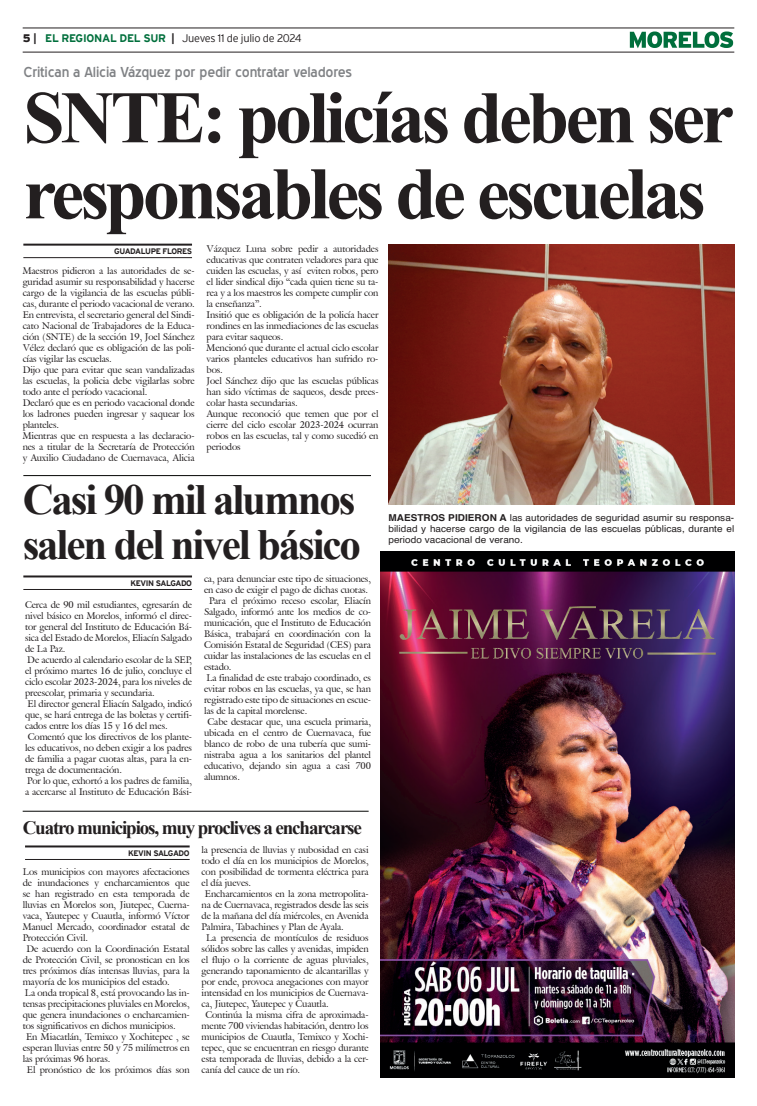
<style>
.page{position:relative;width:757px;height:1106px;background:#fff}
.page>*{position:absolute;margin:0;border:0;box-sizing:border-box;transform-origin:0 0}
.t1{font:700 74px/76px "Times New Roman";letter-spacing:-.05em;color:#231f20}
.t2{font:700 43px/45px "Times New Roman";letter-spacing:-.05em;color:#231f20}
.t3{font:700 19px "Times New Roman";letter-spacing:-.06em;color:#231f20}
.t4{font:14px "Blue Highway";letter-spacing:-.015em;color:#808285;scale:1.05 1}
.t5{font:300 11px "Interstate";letter-spacing:-.025em;color:#231f20}
.t6{font:9.5px/11px "Galliard IT Cby BT";letter-spacing:-.01em;color:#231f20}
.t7{font:9.5px/11px "Helvetica";letter-spacing:.005em;color:#231f20;text-align:justify;scale:1.05 1}
.t8{font:700 8px "Interstate";letter-spacing:-.05em;color:#231f20}
.s1{font-weight:900}
.s2{font-weight:700}
.s3{font-weight:700;color:#006f3c}
</style>
<div class="page">
<hr style="left:23px;top:28px;width:711px;height:1px;background:#231f20">
<hr style="left:23px;top:52px;width:711px;height:1px;background:#231f20">
<svg style="left:630px;top:31px;width:103px;height:17px"></svg>
<img style="left:381px;top:552px;width:353px;height:525px">
<hr style="left:25px;top:845px;width:165px;height:2px;background:#231f20">
<hr style="left:25px;top:859px;width:165px;height:1px;background:#231f20">
<hr style="left:23px;top:810px;width:346px;height:1px;background:#040503">
<hr style="left:23px;top:575px;width:169px;height:2px;background:#231f20">
<hr style="left:23px;top:589px;width:169px;height:1px;background:#231f20">
<hr style="left:23px;top:475px;width:348px;height:1px;background:#040503">
<hr style="left:23px;top:244px;width:169px;height:2px;background:#231f20">
<hr style="left:23px;top:257px;width:169px;height:1px;background:#231f20">
<img style="left:388px;top:244px;width:346px;height:261px">
<p class="t5" style="left:23px;top:32px;width:280px"><span class="s1">5</span> <span class="s2">|</span> <span class="s3">EL REGIONAL DEL SUR</span> <span class="s2">|</span> Jueves 11 de julio de 2024</p>
<h3 class="t4" style="left:23px;top:63px;width:315px">Critican a Alicia Vázquez por pedir contratar veladores</h3>
<h1 class="t1" style="left:23px;top:77px;width:712px">SNTE: policías deben ser responsables de escuelas</h1>
<p class="t8" style="left:114px;top:247px;width:79px">GUADALUPE FLORES</p>
<p class="t6" style="left:207px;top:243px;width:173px">Vázquez Luna sobre pedir a autoridades educativas que contraten veladores para que cuiden las escuelas, y así eviten robos, pero el lider sindical dijo “cada quien tiene su ta&shy;rea y a los maestros les compete cumplir con la enseñanza”.<br>Insitió que es obligación de la policía hacer rondines en las inmediaciones de las escuelas para evitar saqueos.<br>Mencionó que durante el actual ciclo escolar varios planteles educativos han sufrido ro&shy;bos.<br>Joel Sánchez dijo que las escuelas públicas han sido víctimas de saqueos, desde prees&shy;colar hasta secundarias.<br>Aunque reconoció que temen que por el cierre del ciclo escolar 2023-2024 ocurran robos en las escuelas, tal y como sucedió en periodos</p>
<p class="t6" style="left:23px;top:265px;width:173px">Maestros pidieron a las autoridades de se&shy;guridad asumir su responsabilidad y hacerse cargo de la vigilancia de las escuelas públi&shy;cas, durante el periodo vacacional de verano.<br>En entrevista, el secretario general del Sindi&shy;cato Nacional de Trabajadores de la Educa&shy;ción (SNTE) de la sección 19, Joel Sánchez Vélez declaró que es obligación de las poli&shy;cías vigilar las escuelas.<br>Dijo que para evitar que sean vandalizadas las escuelas, la policia debe vigilarlas sobre todo ante el período vacacional.<br>Declaró que es en periodo vacacional donde los ladrones pueden ingresar y saquear los planteles.<br>Mientras que en respuesta a las declaracio&shy;nes a titular de la Secretaría de Protección y Auxilio Ciudadano de Cuernavaca, Alicia</p>
<h2 class="t2" style="left:23px;top:476px;width:340px">Casi 90 mil alumnos salen del nivel básico</h2>
<p class="t8" style="left:130px;top:579px;width:63px">KEVIN SALGADO</p>
<p class="t6" style="left:25px;top:599px;width:169px">Cerca de 90 mil estudiantes, egresarán de nivel básico en Morelos, informó el direc&shy;tor general del Instituto de Educación Bá&shy;sica del Estado de Morelos, Eliacín Salgado de La Paz.<br>De acuerdo al calendario escolar de la SEP, el próximo martes 16 de julio, concluye el ciclo escolar 2023-2024, para los niveles de preescolar, primaria y secundaria.<br>El director general Eliacín Salgado, indicó que, se hará entrega de las boletas y certifi&shy;cados entre los días 15 y 16 del mes.<br>Comentó que los directivos de los plante&shy;les educativos, no deben exigir a los padres de familia a pagar cuotas altas, para la en&shy;trega de documentación.<br>Por lo que, exhortó a los padres de familia, a acercarse al Instituto de Educación Bási-</p>
<p class="t6" style="left:204px;top:573px;width:168px">ca, para denunciar este tipo de situaciones,</p>
<p class="t6" style="left:204px;top:584px;width:166px">en caso de exigir el pago de dichas cuotas.</p>
<p class="t6" style="left:209px;top:595px;width:163px">Para el próximo receso escolar, Eliacín</p>
<p class="t6" style="left:204px;top:606px;width:169px">Salgado, informó ante los medios de co-</p>
<p class="t6" style="left:204px;top:617px;width:168px">municación, que el Instituto de Educación</p>
<p class="t6" style="left:204px;top:628px;width:169px">Básica, trabajará en coordinación con la</p>
<p class="t6" style="left:204px;top:639px;width:168px">Comisión Estatal de Seguridad (CES) para</p>
<p class="t6" style="left:204px;top:650px;width:168px">cuidar las instalaciones de las escuelas en el</p>
<p class="t6" style="left:204px;top:661px;width:29px">estado.</p>
<p class="t6" style="left:206px;top:672px;width:166px">La finalidad de este trabajo coordinado, es</p>
<p class="t6" style="left:204px;top:683px;width:168px">evitar robos en las escuelas, ya que, se han</p>
<p class="t6" style="left:204px;top:694px;width:168px">registrado este tipo de situaciones en escue-</p>
<p class="t6" style="left:204px;top:705px;width:105px">las de la capital morelense.</p>
<p class="t6" style="left:207px;top:716px;width:165px">Cabe destacar que, una escuela primaria,</p>
<p class="t6" style="left:204px;top:727px;width:169px">ubicada en el centro de Cuernavaca, fue</p>
<p class="t6" style="left:204px;top:738px;width:169px">blanco de robo de una tubería que sumi-</p>
<p class="t6" style="left:204px;top:749px;width:169px">nistraba agua a los sanitarios del plantel</p>
<p class="t6" style="left:204px;top:760px;width:168px">educativo, dejando sin agua a casi 700</p>
<p class="t6" style="left:204px;top:771px;width:37px">alumnos.</p>
<h3 class="t3" style="left:23px;top:813px;width:341px">Cuatro municipios, muy proclives a encharcarse</h3>
<p class="t8" style="left:128px;top:848px;width:63px">KEVIN SALGADO</p>
<p class="t6" style="left:202px;top:844px;width:169px">la presencia de lluvias y nubosidad en casi</p>
<p class="t6" style="left:202px;top:855px;width:168px">todo el día en los municipios de Morelos,</p>
<p class="t6" style="left:202px;top:866px;width:169px">con posibilidad de tormenta eléctrica para</p>
<p class="t6" style="left:202px;top:877px;width:51px">el día jueves.</p>
<p class="t6" style="left:205px;top:888px;width:165px">Encharcamientos en la zona metropolita-</p>
<p class="t6" style="left:202px;top:899px;width:168px">na de Cuernavaca, registrados desde las seis</p>
<p class="t6" style="left:202px;top:910px;width:168px">de la mañana del día miércoles, en Avenida</p>
<p class="t6" style="left:202px;top:921px;width:144px">Palmira, Tabachines y Plan de Ayala.</p>
<p class="t6" style="left:206px;top:932px;width:164px">La presencia de montículos de residuos</p>
<p class="t6" style="left:202px;top:943px;width:168px">sólidos sobre las calles y avenidas, impiden</p>
<p class="t6" style="left:202px;top:954px;width:169px">el flujo o la corriente de aguas pluviales,</p>
<p class="t6" style="left:202px;top:965px;width:168px">generando taponamiento de alcantarillas y</p>
<p class="t6" style="left:202px;top:976px;width:168px">por ende, provoca anegaciones con mayor</p>
<p class="t6" style="left:202px;top:987px;width:168px">intensidad en los municipios de Cuernava-</p>
<p class="t6" style="left:202px;top:998px;width:129px">ca, Jiutepec, Yautepec y Cuautla.</p>
<p class="t6" style="left:205px;top:1009px;width:165px">Continúa la misma cifra de aproximada-</p>
<p class="t6" style="left:202px;top:1020px;width:168px">mente 700 viviendas habitación, dentro los</p>
<p class="t6" style="left:202px;top:1031px;width:168px">municipios de Cuautla, Temixco y Xochi-</p>
<p class="t6" style="left:202px;top:1042px;width:168px">tepec, que se encuentran en riesgo durante</p>
<p class="t6" style="left:202px;top:1053px;width:168px">esta temporada de lluvias, debido a la cer-</p>
<p class="t6" style="left:202px;top:1064px;width:100px">canía del cauce de un río.</p>
<p class="t6" style="left:23px;top:866px;width:168px">Los municipios con mayores afectaciones</p>
<p class="t6" style="left:23px;top:877px;width:168px">de inundaciones y encharcamientos que</p>
<p class="t6" style="left:23px;top:888px;width:168px">se han registrado en esta temporada de</p>
<p class="t6" style="left:23px;top:899px;width:168px">lluvias en Morelos son, Jiutepec, Cuerna-</p>
<p class="t6" style="left:23px;top:910px;width:168px">vaca, Yautepec y Cuautla, informó Víctor</p>
<p class="t6" style="left:23px;top:921px;width:168px">Manuel Mercado, coordinador estatal de</p>
<p class="t6" style="left:23px;top:932px;width:67px">Protección Civil.</p>
<p class="t6" style="left:27px;top:943px;width:165px">De acuerdo con la Coordinación Estatal</p>
<p class="t6" style="left:23px;top:954px;width:168px">de Protección Civil, se pronostican en los</p>
<p class="t6" style="left:23px;top:965px;width:168px">tres próximos días intensas lluvias, para la</p>
<p class="t6" style="left:23px;top:976px;width:148px">mayoría de los municipios del estado.</p>
<p class="t6" style="left:25px;top:987px;width:166px">La onda tropical 8, está provocando las in-</p>
<p class="t6" style="left:23px;top:998px;width:168px">tensas precipitaciones pluviales en Morelos,</p>
<p class="t6" style="left:23px;top:1009px;width:168px">que genera inundaciones o encharcamien-</p>
<p class="t6" style="left:23px;top:1020px;width:155px">tos significativos en dichos municipios.</p>
<p class="t6" style="left:26px;top:1031px;width:165px">En Miacatlán, Temixco y Xochitepec , se</p>
<p class="t6" style="left:23px;top:1042px;width:168px">esperan lluvias entre 50 y 75 milímetros en</p>
<p class="t6" style="left:23px;top:1053px;width:89px">las próximas 96 horas.</p>
<p class="t6" style="left:27px;top:1064px;width:164px">El pronóstico de los próximos días son</p>
<p class="t7" style="left:388px;top:512px;width:331px"><span class="s2">MAESTROS PIDIERON A</span> las autoridades de seguridad asumir su responsa&shy;bilidad y hacerse cargo de la vigilancia de las escuelas públicas, durante el periodo vacacional de verano.</p>
</div>
